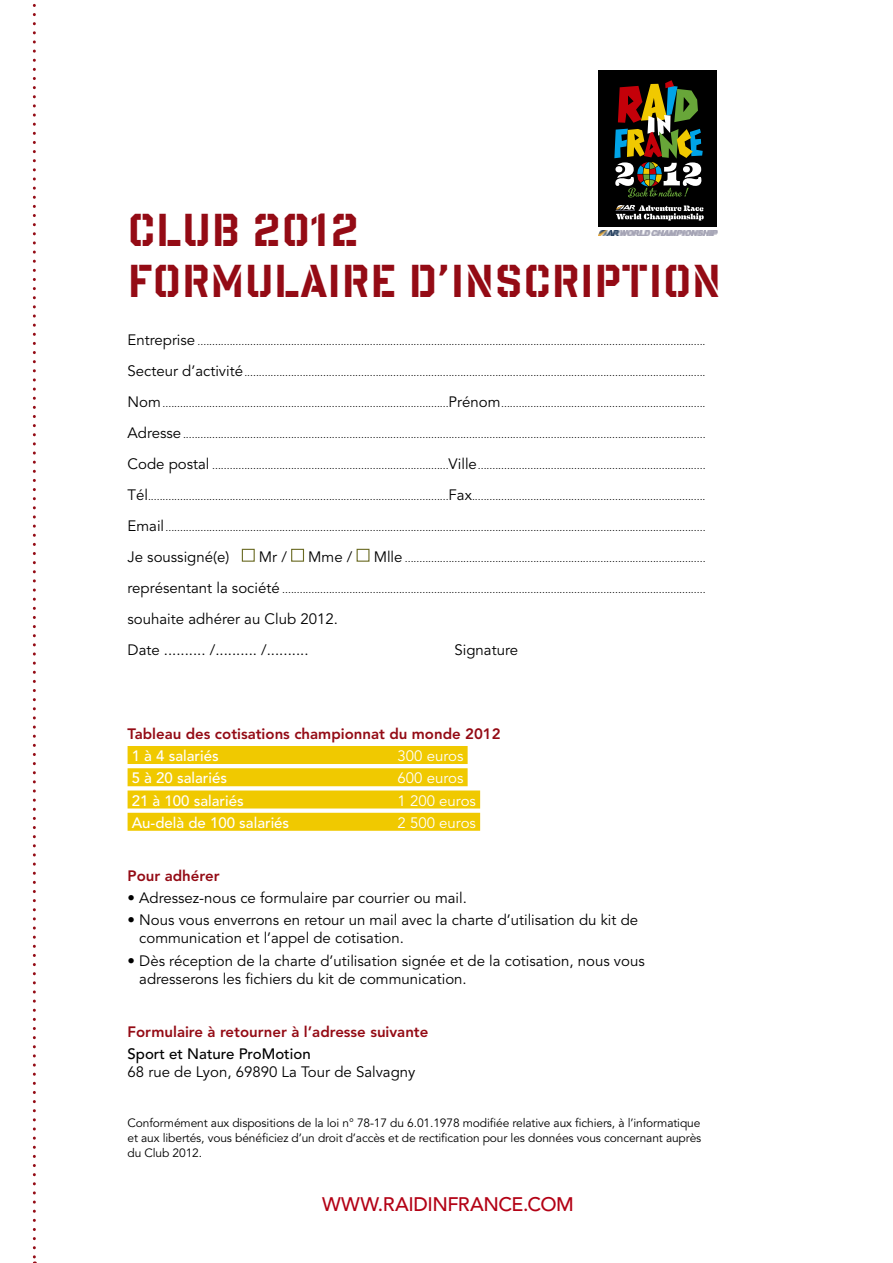
<style>
.page{position:relative;width:893px;height:1263px;background:#fff}
.page>*{position:absolute;margin:0;border:0;box-sizing:border-box;transform-origin:0 0}
.t1{font:42px/50.4px "Giant Layers Background";color:#940b15}
.t2{font:500 19.5px "Avenir";letter-spacing:-.02em;color:#b30215}
.t3{font:15px/18px "Avenir";color:#000}
.t4{font:800 15px "Avenir";color:#940b15}
.t5{font:500 15px "Avenir";color:#fff}
.t6{font:15px "Avenir";color:#fff}
.t7{font:500 15px "Avenir";color:#000}
.t8{font:12px/15px "Avenir";letter-spacing:-.01em;color:#000;text-align:justify}
.t9{font:10.5px "Avenir";color:#000}
.s1{font-size:15px}
</style>
<div class="page">
<div style="left:128px;top:746px;width:340px;height:18px;background:#f0c900"></div>
<div style="left:128px;top:768px;width:340px;height:18px;background:#f0c900"></div>
<div style="left:128px;top:790px;width:352px;height:18px;background:#f0c900"></div>
<div style="left:128px;top:813px;width:352px;height:18px;background:#f0c900"></div>
<div style="left:242px;top:549px;width:13px;height:13px;border:1px solid #6a6a23"></div>
<div style="left:291px;top:549px;width:13px;height:13px;border:1px solid #6a6a23"></div>
<div style="left:357px;top:549px;width:12px;height:13px;border:1px solid #6a6a23"></div>
<div style="left:598px;top:70px;width:119px;height:157px;background:#000"></div>
<svg style="left:614px;top:80px;width:89px;height:117px"></svg>
<svg style="left:616px;top:205px;width:88px;height:16px"></svg>
<svg style="left:599px;top:235px;width:115px;height:1px"></svg>
<img style="left:599px;top:230px;width:118px;height:5px">
<svg style="left:33px;top:3px;width:3px;height:1260px"></svg>
<h1 class="t1" style="left:128px;top:207px;width:595px">CLUB 2012<br>FORMULAIRE D’INSCRIPTION</h1>
<p class="t9" style="left:128px;top:335px;width:579px"><span class="s1">Entreprise</span> ..............................................................................................................................................................................</p>
<p class="t9" style="left:128px;top:366px;width:579px"><span class="s1">Secteur d’activité</span>..............................................................................................................................................................</p>
<p class="t9" style="left:128px;top:397px;width:579px"><span class="s1">Nom</span> ..................................................................................................<span class="s1">Prénom</span>......................................................................</p>
<p class="t9" style="left:128px;top:428px;width:579px"><span class="s1">Adresse</span> ...................................................................................................................................................................................</p>
<p class="t9" style="left:128px;top:459px;width:579px"><span class="s1">Code postal</span> .................................................................................<span class="s1">Ville</span>..............................................................................</p>
<p class="t9" style="left:128px;top:490px;width:579px"><span class="s1">Tél</span>.......................................................................................................<span class="s1">Fax</span>................................................................................</p>
<p class="t9" style="left:128px;top:521px;width:579px"><span class="s1">Email</span>.........................................................................................................................................................................................</p>
<h3 class="t3" style="left:128px;top:548px;width:103px">Je soussigné(e)</h3>
<h3 class="t3" style="left:259px;top:548px;width:30px">Mr /</h3>
<h3 class="t3" style="left:308px;top:548px;width:46px">Mme /</h3>
<p class="t9" style="left:374px;top:552px;width:333px"><span class="s1">Mlle</span> .......................................................................................................</p>
<p class="t9" style="left:128px;top:583px;width:579px"><span class="s1">représentant la société</span> .................................................................................................................................................</p>
<h3 class="t3" style="left:128px;top:603px;width:212px;line-height:31px">souhaite adhérer au Club 2012.<br>Date .......... /.......... /..........</h3>
<h3 class="t3" style="left:454px;top:641px;width:65px">Signature</h3>
<h3 class="t4" style="left:128px;top:725px;width:375px">Tableau des cotisations championnat du monde 2012</h3>
<h3 class="t5" style="left:132px;top:747px;width:88px">1 à 4 salariés</h3>
<h3 class="t6" style="left:398px;top:747px;width:67px">300 euros</h3>
<h3 class="t5" style="left:132px;top:769px;width:97px">5 à 20 salariés</h3>
<h3 class="t6" style="left:398px;top:769px;width:67px">600 euros</h3>
<h3 class="t5" style="left:132px;top:792px;width:113px">21 à 100 salariés</h3>
<h3 class="t6" style="left:398px;top:792px;width:80px">1 200 euros</h3>
<h3 class="t5" style="left:132px;top:814px;width:159px">Au-delà de 100 salariés</h3>
<h3 class="t6" style="left:398px;top:814px;width:80px">2 500 euros</h3>
<h3 class="t4" style="left:128px;top:867px;width:93px">Pour adhérer</h3>
<h3 class="t3" style="left:128px;top:889px;width:341px">• Adressez-nous ce formulaire par courrier ou mail.</h3>
<h3 class="t3" style="left:139px;top:911px;width:500px;text-indent:-12px">• Nous vous enverrons en retour un mail avec la charte d’utilisation du kit de communication et l’appel de cotisation.</h3>
<h3 class="t3" style="left:139px;top:952px;width:507px;text-indent:-12px">• Dès réception de la charte d’utilisation signée et de la cotisation, nous vous adresserons les fichiers du kit de communication.</h3>
<h3 class="t4" style="left:128px;top:1022px;width:302px">Formulaire à retourner à l’adresse suivante</h3>
<h3 class="t7" style="left:128px;top:1045px;width:185px">Sport et N ature ProMotion</h3>
<h3 class="t3" style="left:128px;top:1063px;width:289px">68 rue de Lyon, 69890 La Tour de Salvagny</h3>
<p class="t8" style="left:128px;top:1115px;width:575px">Conformément aux dispositions de la loi n° 78-17 du 6.01.1978 modifiée relative aux fichiers, à l’informatique et aux libertés, vous bénéficiez d’un droit d’accès et de rectification pour les données vous concernant auprès du Club 2012.</p>
<h2 class="t2" style="left:322px;top:1193px;width:253px">www.raidinfrance.com</h2>
</div>
